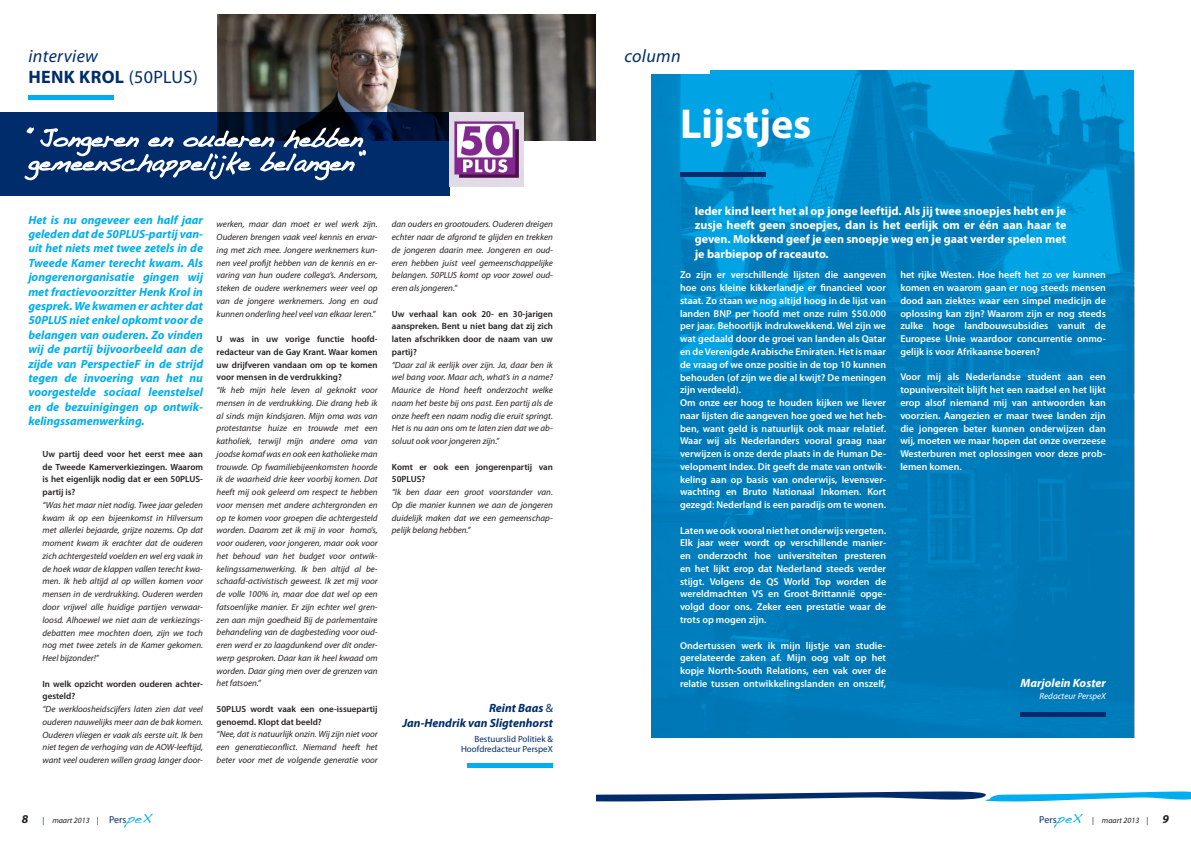
<style>
.page{position:relative;width:1191px;height:842px;background:#fff}
.page>*{position:absolute;margin:0;border:0;box-sizing:border-box;transform-origin:0 0}
.t1{font:700 42px "Myriad Pro";color:#fff}
.t2{font:20px/24px "Dakota";letter-spacing:.02em;color:#fff}
.t3{font:italic 18px/21.6px "Myriad Pro";letter-spacing:.02em;color:#002c6b}
.t4{font:italic 700 12px/14.4px "Myriad Pro";color:#00aeef;text-align:justify}
.t5{font:700 12px/14.4px "Myriad Pro";color:#fff;text-align:justify}
.t6{font:italic 700 12px/14.4px "Myriad Pro";color:#002c6b;text-align:right}
.t7{font:italic 700 12px "Myriad Pro";color:#fff}
.t8{font:600 10px/12.8px "Myriad Pro";color:#fff;text-align:justify}
.t9{font:italic 9px/12.8px "Myriad Pro";color:#231f20;text-align:justify}
.t10{font:600 9px/12.8px "Myriad Pro";color:#231f20;text-align:justify}
.t11{font:9px/10.8px "Myriad Pro";color:#002c6b;text-align:right}
.t12{font:italic 9px "Myriad Pro";color:#fff}
.t13{font:italic 8px "Myriad Pro";color:#231f20}
.s1{font-weight:700;font-style:normal}
.s2{font-style:normal}
.s3{font-weight:400;font-style:normal}
.s4{font-weight:700;font-size:12px}
.s5{font-style:normal;color:#002c6b}
.s6{font-style:normal;font-size:10px;color:#002c6b}
.s7{font-family:"Dakota";font-style:normal;font-size:13px;color:#00aeef}
</style>
<div class="page">
<svg style="left:596px;top:791px;width:595px;height:10px"></svg>
<svg style="left:651px;top:70px;width:483px;height:668px;background:#0081c0"></svg>
<div style="left:624px;top:62px;width:85px;height:12px;background:#fff"></div>
<hr style="left:1020px;top:712px;width:86px;height:4px;background:#002c6b">
<hr style="left:680px;top:172px;width:85px;height:4px;background:#002c6b">
<img style="left:217px;top:14px;width:378px;height:126px">
<hr style="left:28px;top:96px;width:85px;height:4px;background:#00aeef">
<svg style="left:0;top:113px;width:449px;height:83px;background:#00255d"></svg>
<svg style="left:24px;top:126px;width:343px;height:55px;background:#365583"></svg>
<img style="left:449px;top:113px;width:75px;height:74px">
<hr style="left:468px;top:763px;width:85px;height:4px;background:#00aeef">
<h3 class="t3" style="left:28px;top:44px;width:171px">interview<br><span class="s1">HENK KROL</span> <span class="s2">(50PLUS)</span></h3>
<h2 class="t2" style="left:28px;top:129px;width:338px">“Jongeren en ouderen hebben gemeenschappelijke belangen”</h2>
<p class="t4" style="left:28px;top:212px;width:176px">Het is nu ongeveer een half jaar geleden dat de 50PLUS-partij van&shy;uit het niets met twee zetels in de Tweede Kamer terecht kwam. Als jongerenorganisatie gingen wij met fractievoorzitter Henk Krol in gesprek. We kwamen er achter dat 50PLUS niet enkel opkomt voor de belangen van ouderen. Zo vinden wij de partij bijvoorbeeld aan de zijde van PerspectieF in de strijd tegen de invoering van het nu voorgestelde sociaal leenstelsel en de bezuinigingen op ontwik&shy;kelingssamenwerking.</p>
<p class="t10" style="left:43px;top:447px;width:162px">Uw partij deed voor het eerst mee aan de Tweede Kamerverkiezingen. Waarom is het eigenlijk nodig dat er een 50PLUS&shy;partij is?</p>
<p class="t9" style="left:43px;top:498px;width:162px">“Was het maar niet nodig. Twee jaar geleden kwam ik op een bijeenkomst in Hilversum met allerlei bejaarde, grijze nozems. Op dat moment kwam ik erachter dat de ouderen zich achtergesteld voelden en wel erg vaak in de hoek waar de klappen vallen terecht kwa&shy;men. Ik heb altijd al op willen komen voor mensen in de verdrukking. Ouderen werden door vrijwel alle huidige partijen verwaar&shy;loosd. Alhoewel we niet aan de verkiezings&shy;debatten mee mochten doen, zijn we toch nog met twee zetels in de Kamer gekomen.<br>Heel bijzonder!”</p>
<p class="t10" style="left:43px;top:677px;width:162px">In welk opzicht worden ouderen achter&shy;gesteld?</p>
<p class="t9" style="left:43px;top:702px;width:162px">“De werkloosheidscijfers laten zien dat veel ouderen nauwelijks meer aan de bak komen.<br>Ouderen vliegen er vaak als eerste uit. Ik ben niet tegen de verhoging van de AOW-leeftijd, want veel ouderen willen graag langer door-</p>
<p class="t9" style="left:217px;top:218px;width:163px">werken, maar dan moet er wel werk zijn.<br>Ouderen brengen vaak veel kennis en ervar&shy;ing met zich mee. Jongere werknemers kun&shy;nen veel profijt hebben van de kennis en er&shy;varing van hun oudere collega’s. Andersom, steken de oudere werknemers weer veel op van de jongere werknemers. Jong en oud kunnen onderling heel veel van elkaar leren.”</p>
<p class="t10" style="left:217px;top:332px;width:163px">U was in uw vorige functie hoofd&shy;redacteur van de Gay Krant. Waar komen uw drijfveren vandaan om op te komen voor mensen in de verdrukking?</p>
<p class="t9" style="left:217px;top:383px;width:163px">“Ik heb mijn hele leven al geknokt voor mensen in de verdrukking. Die drang heb ik al sinds mijn kindsjaren. Mijn oma was van protestantse huize en trouwde met een katholiek, terwijl mijn andere oma van joodse komaf was en ook een katholieke man trouwde. Op fwamiliebijeenkomsten hoorde ik de waarheid drie keer voorbij komen. Dat heeft mij ook geleerd om respect te hebben voor mensen met andere achtergronden en op te komen voor groepen die achtergesteld worden. Daarom zet ik mij in voor homo’s, voor ouderen, voor jongeren, maar ook voor het behoud van het budget voor ontwik&shy;kelingssamenwerking. Ik ben altijd al be&shy;schaafd-activistisch geweest. Ik zet mij voor de volle 100% in, maar doe dat wel op een fatsoenlijke manier. Er zijn echter wel gren&shy;zen aan mijn goedheid Bij de parlementaire behandeling van de dagbesteding voor oud&shy;eren werd er zo laagdunkend over dit onder&shy;werp gesproken. Daar kan ik heel kwaad om worden. Daar ging men over de grenzen van het fatsoen.”</p>
<p class="t10" style="left:217px;top:702px;width:163px">50PLUS wordt vaak een one-issuepartij genoemd. Klopt dat beeld?</p>
<p class="t9" style="left:217px;top:728px;width:163px">“Nee, dat is natuurlijk onzin. Wij zijn niet voor een generatieconflict. Niemand heeft het beter voor met de volgende generatie voor</p>
<p class="t9" style="left:392px;top:218px;width:163px">dan ouders en grootouders. Ouderen dreigen echter naar de afgrond te glijden en trekken de jongeren daarin mee. Jongeren en oud&shy;eren hebben juist veel gemeenschappelijke belangen. 50PLUS komt op voor zowel oud&shy;eren als jongeren.”</p>
<p class="t10" style="left:392px;top:307px;width:163px">Uw verhaal kan ook 20- en 30-jarigen aanspreken. Bent u niet bang dat zij zich laten afschrikken door de naam van uw partij?</p>
<p class="t9" style="left:392px;top:358px;width:163px">“Daar zal ik eerlijk over zijn. Ja, daar ben ik wel bang voor. Maar ach, what’s in a name?<br>Maurice de Hond heeft onderzocht welke naam het beste bij ons past. Een partij als de onze heeft een naam nodig die eruit springt.<br>Het is nu aan ons om te laten zien dat we ab&shy;soluut ook voor jongeren zijn.”</p>
<p class="t10" style="left:392px;top:460px;width:163px">Komt er ook een jongerenpartij van<br>50PLUS?</p>
<p class="t9" style="left:392px;top:486px;width:163px">“Ik ben daar een groot voorstander van.<br>Op die manier kunnen we aan de jongeren duidelijk maken dat we een gemeenschap&shy;pelijk belang hebben.”</p>
<h3 class="t6" style="left:402px;top:700px;width:152px">Reint Baas <span class="s3">&amp;<br></span>Jan-Hendrik van Sligtenhorst</h3>
<p class="t11" style="left:461px;top:733px;width:93px">Bestuurslid Politiek &amp;<br>Hoofdredacteur PerspeX</p>
<h3 class="t3" style="left:624px;top:44px;width:58px">column</h3>
<h1 class="t1" style="left:680px;top:97px;width:133px">Lijstjes</h1>
<h3 class="t5" style="left:694px;top:203px;width:373px">Ieder kind leert het al op jonge leeftijd. Als jij twee snoepjes hebt en je zusje heeft geen snoepjes, dan is het eerlijk om er één aan haar te geven. Mokkend geef je een snoepje weg en je gaat verder spelen met je barbiepop of raceauto.</h3>
<p class="t8" style="left:680px;top:268px;width:208px;text-align:left">Zo zijn er verschillende lijsten die aangeven hoe ons kleine kikkerlandje er financieel voor staat. Zo staan we nog altijd hoog in de lijst van landen BNP per hoofd met onze ruim $50.000 per jaar. Behoorlijk indrukwekkend. Wel zijn we wat gedaald door de groei van landen als Qatar en de Verenigde Arabische Emiraten. Het is maar de vraag of we onze positie in de top 10 kunnen behouden (of zijn we die al kwijt? De meningen zijn verdeeld).<br>Om onze eer hoog te houden kijken we liever naar lijsten die aangeven hoe goed we het heb&shy;ben, want geld is natuurlijk ook maar relatief.<br>Waar wij als Nederlanders vooral graag naar verwijzen is onze derde plaats in de Human De&shy;velopment Index. Dit geeft de mate van ontwik&shy;keling aan op basis van onderwijs, levensver&shy;wachting en Bruto Nationaal Inkomen. Kort gezegd: Nederland is een paradijs om te wonen.</p>
<p class="t8" style="left:680px;top:524px;width:208px">Laten we ook vooral niet het onderwijs vergeten.<br>Elk jaar weer wordt op verschillende manier&shy;en onderzocht hoe universiteiten presteren en het lijkt erop dat Nederland steeds verder stijgt. Volgens de QS World Top worden de wereldmachten VS en Groot-Brittannië opge&shy;volgd door ons. Zeker een prestatie waar de trots op mogen zijn.</p>
<p class="t8" style="left:680px;top:638px;width:208px">Ondertussen werk ik mijn lijstje van studie&shy;gerelateerde zaken af. Mijn oog valt op het kopje North-South Relations, een vak over de relatie tussen ontwikkelingslanden en onszelf,</p>
<p class="t8" style="left:900px;top:268px;width:207px">het rijke Westen. Hoe heeft het zo ver kunnen komen en waarom gaan er nog steeds mensen dood aan ziektes waar een simpel medicijn de oplossing kan zijn? Waarom zijn er nog steeds zulke hoge landbouwsubsidies vanuit de Europese Unie waardoor concurrentie onmo&shy;gelijk is voor Afrikaanse boeren?</p>
<p class="t8" style="left:900px;top:370px;width:207px">Voor mij als Nederlandse student aan een topuniversiteit blijft het een raadsel en het lijkt erop alsof niemand mij van antwoorden kan voorzien. Aangezien er maar twee landen zijn die jongeren beter kunnen onderwijzen dan wij, moeten we maar hopen dat onze overzeese Westerburen met oplossingen voor deze prob&shy;lemen komen.</p>
<h3 class="t7" style="left:1020px;top:675px;width:87px">Marjolein Koster</h3>
<p class="t12" style="left:1039px;top:691px;width:68px">Redacteur PerspeX</p>
<p class="t13" style="left:22px;top:815px;width:131px"><span class="s4">8</span> <span class="s5">|</span> maart 2013 <span class="s5">|</span> <span class="s6">Pers</span><span class="s7">peX</span></p>
<p class="t13" style="left:1039px;top:815px;width:131px"><span class="s6">Pers</span><span class="s7">peX</span> <span class="s5">|</span> maart 2013 <span class="s5">|</span> <span class="s4">9</span></p>
</div>
